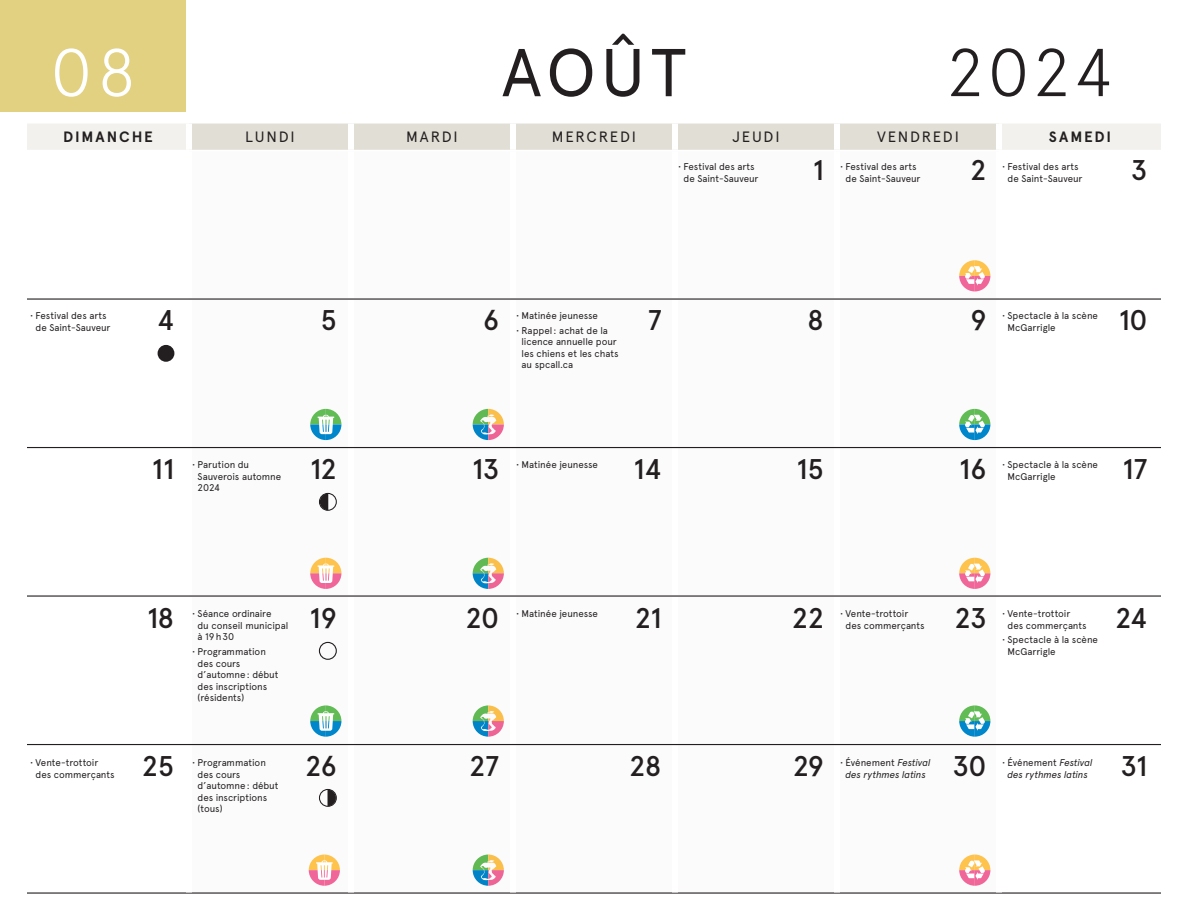
<style>
.page{position:relative;width:1188px;height:918px;background:#fff}
.page>*{position:absolute;margin:0;border:0;box-sizing:border-box;transform-origin:0 0}
.Mois{font:67.5px "Apercu";color:#231f20}
.t1{font:300 67.5px "Apercu";color:#231f20}
.Mois-2{font:300 67.5px "Apercu";color:#fff}
.date{font:500 28.5px "Apercu";letter-spacing:-.02em;color:#231f20}
.t2{font:15px "Apercu";letter-spacing:.115em;color:#231f20}
.t3{font:700 15px "Apercu";letter-spacing:.13em;color:#231f20}
.t4{font:9.75px/11.6px "Apercu";letter-spacing:-.005em;color:#231f20}
.t5{font:italic 9.75px/11.6px "Apercu";letter-spacing:-.015em;color:#231f20;text-align:center}
.s1{font-style:normal}
</style>
<div class="page">
<div style="left:0;top:0;width:186px;height:111px;background:#e3d182"></div>
<svg style="left:27px;top:124px;width:1134px;height:26px;background:#e6e3dc"></svg>
<hr style="left:27px;top:892px;width:162px;height:2px;background:#231f20">
<hr style="left:189px;top:892px;width:162px;height:2px;background:#231f20">
<hr style="left:351px;top:892px;width:162px;height:2px;background:#231f20">
<hr style="left:513px;top:892px;width:162px;height:2px;background:#231f20">
<hr style="left:675px;top:892px;width:162px;height:2px;background:#231f20">
<hr style="left:837px;top:892px;width:162px;height:2px;background:#231f20">
<hr style="left:999px;top:892px;width:162px;height:2px;background:#231f20">
<hr style="left:27px;top:298px;width:162px;height:2px;background:#231f20">
<hr style="left:189px;top:298px;width:162px;height:2px;background:#231f20">
<hr style="left:351px;top:298px;width:162px;height:2px;background:#231f20">
<hr style="left:513px;top:298px;width:162px;height:2px;background:#231f20">
<hr style="left:675px;top:298px;width:162px;height:2px;background:#231f20">
<hr style="left:837px;top:298px;width:162px;height:2px;background:#231f20">
<hr style="left:999px;top:298px;width:162px;height:2px;background:#231f20">
<hr style="left:27px;top:447px;width:162px;height:1px;background:#231f20">
<hr style="left:189px;top:447px;width:162px;height:1px;background:#231f20">
<hr style="left:351px;top:447px;width:162px;height:1px;background:#231f20">
<hr style="left:513px;top:447px;width:162px;height:1px;background:#231f20">
<hr style="left:675px;top:447px;width:162px;height:1px;background:#231f20">
<hr style="left:837px;top:447px;width:162px;height:1px;background:#231f20">
<hr style="left:999px;top:447px;width:162px;height:1px;background:#231f20">
<hr style="left:27px;top:595px;width:162px;height:2px;background:#231f20">
<hr style="left:189px;top:595px;width:162px;height:2px;background:#231f20">
<hr style="left:351px;top:595px;width:162px;height:2px;background:#231f20">
<hr style="left:513px;top:595px;width:162px;height:2px;background:#231f20">
<hr style="left:675px;top:595px;width:162px;height:2px;background:#231f20">
<hr style="left:837px;top:595px;width:162px;height:2px;background:#231f20">
<hr style="left:999px;top:595px;width:162px;height:2px;background:#231f20">
<hr style="left:27px;top:744px;width:162px;height:1px;background:#231f20">
<hr style="left:189px;top:744px;width:162px;height:1px;background:#231f20">
<hr style="left:351px;top:744px;width:162px;height:1px;background:#231f20">
<hr style="left:513px;top:744px;width:162px;height:1px;background:#231f20">
<hr style="left:675px;top:744px;width:162px;height:1px;background:#231f20">
<hr style="left:837px;top:744px;width:162px;height:1px;background:#231f20">
<hr style="left:999px;top:744px;width:162px;height:1px;background:#231f20">
<div style="left:186px;top:124px;width:6px;height:26px;background:#fff"></div>
<div style="left:348px;top:124px;width:6px;height:26px;background:#fff"></div>
<div style="left:510px;top:124px;width:6px;height:26px;background:#fff"></div>
<div style="left:672px;top:124px;width:6px;height:26px;background:#fff"></div>
<div style="left:834px;top:124px;width:6px;height:26px;background:#fff"></div>
<div style="left:996px;top:124px;width:6px;height:26px;background:#fff"></div>
<div style="left:158px;top:345px;width:16px;height:17px;background:#231f20;border-radius:50%"></div>
<div style="left:319px;top:493px;width:18px;height:18px;border:1px solid #231f20;border-radius:50%"></div>
<svg style="left:320px;top:493px;width:8px;height:17px"></svg>
<div style="left:319px;top:642px;width:18px;height:18px;border:1px solid #231f20;border-radius:50%"></div>
<div style="left:319px;top:789px;width:18px;height:18px;border:1px solid #231f20;border-radius:50%"></div>
<svg style="left:328px;top:789px;width:8px;height:17px"></svg>
<svg style="left:959px;top:855px;width:31px;height:31px"></svg>
<svg style="left:959px;top:260px;width:31px;height:31px"></svg>
<svg style="left:959px;top:409px;width:31px;height:31px"></svg>
<svg style="left:959px;top:558px;width:31px;height:31px"></svg>
<svg style="left:959px;top:705px;width:31px;height:32px"></svg>
<svg style="left:473px;top:855px;width:31px;height:31px"></svg>
<svg style="left:473px;top:409px;width:31px;height:31px"></svg>
<svg style="left:473px;top:558px;width:31px;height:31px"></svg>
<svg style="left:473px;top:705px;width:31px;height:32px"></svg>
<svg style="left:309px;top:855px;width:31px;height:31px"></svg>
<svg style="left:310px;top:409px;width:31px;height:31px"></svg>
<svg style="left:310px;top:558px;width:31px;height:31px"></svg>
<svg style="left:310px;top:705px;width:31px;height:32px"></svg>
<p class="Mois-2" style="left:51px;top:32px;width:87px">08</p>
<p class="Mois" style="left:502px;top:32px;width:186px">AOÛT</p>
<h1 class="t1" style="left:946px;top:32px;width:168px">2024</h1>
<h3 class="t3" style="left:63px;top:128px;width:91px">DIMANCHE</h3>
<h3 class="t2" style="left:245px;top:128px;width:51px">LUNDI</h3>
<h3 class="t2" style="left:406px;top:128px;width:53px">MARDI</h3>
<h3 class="t2" style="left:552px;top:128px;width:86px">MERCREDI</h3>
<h3 class="t2" style="left:732px;top:128px;width:49px">JEUDI</h3>
<h3 class="t2" style="left:877px;top:128px;width:83px">VENDREDI</h3>
<h3 class="t3" style="left:1049px;top:128px;width:64px">SAMEDI</h3>
<p class="t4" style="left:678px;top:161px;width:82px;text-align:center">• Festival des arts de Saint-Sauveur</p>
<p class="t4" style="left:840px;top:161px;width:82px;text-align:center">• Festival des arts de Saint-Sauveur</p>
<p class="t4" style="left:1002px;top:161px;width:82px;text-align:center">• Festival des arts de Saint-Sauveur</p>
<p class="date" style="left:970px;top:153px;width:18px">2</p>
<p class="date" style="left:813px;top:153px;width:13px">1</p>
<p class="date" style="left:1131px;top:153px;width:18px">3</p>
<p class="date" style="left:483px;top:303px;width:18px">6</p>
<p class="date" style="left:157px;top:303px;width:19px">4</p>
<p class="date" style="left:320px;top:303px;width:18px">5</p>
<p class="t4" style="left:30px;top:310px;width:82px;text-align:center">• Festival des arts de Saint-Sauveur</p>
<p class="t4" style="left:516px;top:310px;width:83px">• Matinée jeunesse</p>
<p class="t4" style="left:522px;top:325px;width:99px;text-indent:-5px">• Rappel: achat de la licence annuelle pour les chiens et les chats au spcall.ca</p>
<p class="date" style="left:648px;top:303px;width:16px">7</p>
<p class="date" style="left:807px;top:303px;width:18px">8</p>
<p class="date" style="left:970px;top:303px;width:18px">9</p>
<p class="t4" style="left:1008px;top:310px;width:92px;text-indent:-5px">• Spectacle à la scène<br>McGarrigle</p>
<p class="date" style="left:1119px;top:303px;width:30px">10</p>
<p class="date" style="left:152px;top:452px;width:24px">11</p>
<p class="date" style="left:310px;top:452px;width:28px">12</p>
<p class="date" style="left:959px;top:452px;width:29px">16</p>
<p class="date" style="left:472px;top:452px;width:29px">13</p>
<p class="date" style="left:634px;top:452px;width:30px">14</p>
<p class="date" style="left:797px;top:452px;width:29px">15</p>
<p class="t4" style="left:198px;top:459px;width:85px;text-indent:-5px">• Parution du<br>Sauverois automne<br>2024</p>
<p class="t4" style="left:516px;top:459px;width:83px">• Matinée jeunesse</p>
<p class="t4" style="left:1008px;top:459px;width:92px;text-indent:-5px">• Spectacle à la scène<br>McGarrigle</p>
<p class="date" style="left:1123px;top:452px;width:26px">17</p>
<p class="date" style="left:147px;top:601px;width:29px">18</p>
<p class="t4" style="left:198px;top:608px;width:92px;text-indent:-5px">• Séance ordinaire<br>du conseil municipal à 19h30</p>
<p class="t4" style="left:198px;top:646px;width:83px;text-indent:-5px">• Programmation des cours d’automne: début des inscriptions (résidents)</p>
<p class="date" style="left:310px;top:601px;width:29px">19</p>
<p class="date" style="left:466px;top:601px;width:35px">20</p>
<p class="date" style="left:635px;top:601px;width:28px">21</p>
<p class="date" style="left:792px;top:601px;width:34px">22</p>
<p class="date" style="left:955px;top:601px;width:33px">23</p>
<p class="t4" style="left:516px;top:608px;width:83px">• Matinée jeunesse</p>
<p class="t4" style="left:846px;top:608px;width:81px;text-indent:-5px">• Vente-trottoir des commerçants</p>
<p class="t4" style="left:1008px;top:608px;width:81px;text-indent:-5px">• Vente-trottoir des commerçants</p>
<p class="t4" style="left:1008px;top:634px;width:92px;text-indent:-5px">• Spectacle à la scène<br>McGarrigle</p>
<p class="date" style="left:1115px;top:601px;width:34px">24</p>
<p class="date" style="left:142px;top:749px;width:34px">25</p>
<p class="date" style="left:305px;top:749px;width:33px">26</p>
<p class="date" style="left:469px;top:749px;width:32px">27</p>
<p class="date" style="left:629px;top:749px;width:34px">28</p>
<p class="date" style="left:793px;top:749px;width:33px">29</p>
<p class="date" style="left:952px;top:749px;width:36px">30</p>
<p class="t4" style="left:36px;top:757px;width:81px;text-indent:-5px">• Vente-trottoir des commerçants</p>
<p class="t4" style="left:198px;top:757px;width:83px;text-indent:-5px">• Programmation des cours d’automne: début des inscriptions (tous)</p>
<p class="t5" style="left:840px;top:756px;width:92px"><span class="s1">• Événement</span> Festival des rythmes latins</p>
<p class="t5" style="left:1002px;top:756px;width:92px"><span class="s1">• Événement</span> Festival des rythmes latins</p>
<p class="date" style="left:1121px;top:749px;width:28px">31</p>
</div>
